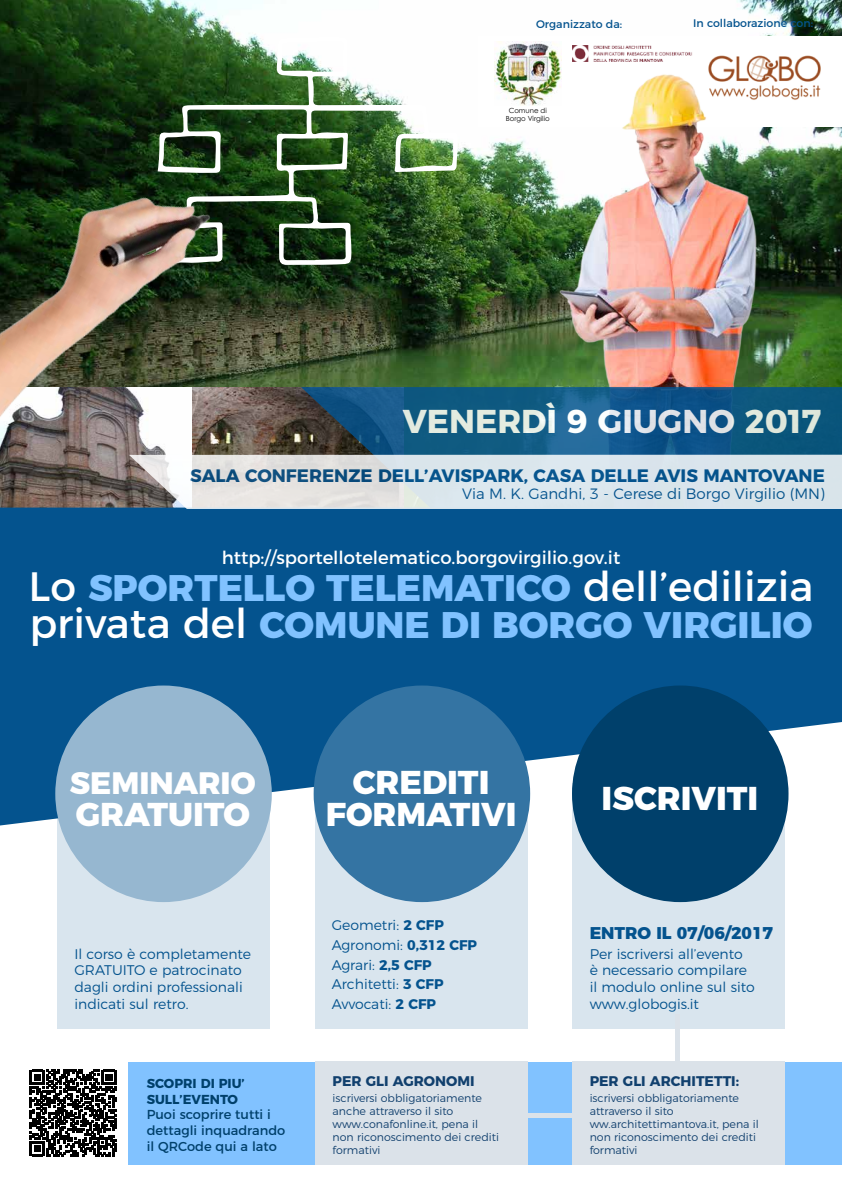
<style>
.page{position:relative;width:842px;height:1191px;background:#fff}
.page>*{position:absolute;margin:0;border:0;box-sizing:border-box;transform-origin:0 0}
.t1{font:800 37px/37px "Montserrat";color:#81c2ff}
.t2{font:800 33px/32px "Montserrat";color:#fff;text-align:center}
.t3{font:700 33px "Montserrat";color:#fff}
.t4{font:800 31px "Montserrat";color:#fff}
.t5{font:700 18px "Montserrat";color:#04538e}
.t6{font:18px "Montserrat";color:#fff}
.t7{font:800 17px "Montserrat";color:#04538e}
.t8{font:300 15px "Montserrat";color:#04538e}
.t9{font:300 14px/16.8px "Montserrat";color:#04538e}
.t10{font:700 14px "Montserrat";color:#11406e}
.t11{font:13px/15.6px "Montserrat";color:#00406b}
.t12{font:700 13px/15.6px "Montserrat";color:#00406b}
.t13{font:300 11px/13px "Montserrat";color:#11406e}
.t14{font:11px "Montserrat";color:#04538e}
.t15{font:7px/8.4px "Century Gothic";color:#000;text-align:center}
.s1{font-weight:400;font-size:41px;color:#fff}
.s2{font-weight:700}
</style>
<div class="page">
<img style="left:0;top:0;width:842px;height:387px">
<img style="left:0;top:496px;width:129px;height:11px">
<svg style="left:281px;top:387px;width:20px;height:68px"></svg>
<div style="left:478px;top:36px;width:364px;height:90px;background:#fff"></div>
<div style="left:573px;top:782px;width:212px;height:246px;background:#d9e5ee"></div>
<div style="left:57px;top:782px;width:213px;height:246px;background:#d9e5ee"></div>
<div style="left:315px;top:782px;width:212px;height:246px;background:#d9e5ee"></div>
<img style="left:708px;top:55px;width:113px;height:45px">
<div style="left:0;top:507px;width:842px;height:318px;background:#04538e"></div>
<div style="left:55px;top:685px;width:217px;height:217px;background:#96b7d0;border-radius:50%"></div>
<div style="left:314px;top:685px;width:216px;height:217px;background:#3474a3;border-radius:50%"></div>
<div style="left:572px;top:685px;width:216px;height:217px;background:#00406b;border-radius:50%"></div>
<img style="left:537px;top:69px;width:224px;height:318px">
<svg style="left:301px;top:387px;width:541px;height:68px;background:#14567f"></svg>
<div style="left:128px;top:1062px;width:714px;height:102px;background:#81c2ff"></div>
<img style="left:155px;top:35px;width:303px;height:230px">
<img style="left:0;top:84px;width:281px;height:412px">
<svg style="left:129px;top:455px;width:713px;height:54px;background:#d9dfe3"></svg>
<img style="left:494px;top:42px;width:67px;height:64px">
<svg style="left:30px;top:1069px;width:86px;height:87px"></svg>
<div style="left:573px;top:1061px;width:212px;height:104px;background:#dbe2e9"></div>
<img style="left:572px;top:46px;width:120px;height:15px">
<div style="left:316px;top:1061px;width:212px;height:104px;background:#dbe2e9"></div>
<div style="left:520px;top:1113px;width:58px;height:5px;background:#dbe2e9"></div>
<div style="left:675px;top:1014px;width:5px;height:58px;background:#dbe2e9"></div>
<p class="t14" style="left:536px;top:15px;width:88px">Organizzato da:</p>
<p class="t14" style="left:693px;top:14px;width:121px">In collaborazione con:</p>
<p class="t15" style="left:506px;top:106px;width:45px">Comune di<br>Borgo Virgilio</p>
<h2 class="t3" style="left:403px;top:394px;width:420px">VENERDÌ 9 GIUGNO 2017</h2>
<p class="t5" style="left:190px;top:461px;width:636px">SALA CONFERENZE DELL’AVISPARK, CASA DELLE AVIS MANTOVANE</p>
<p class="t8" style="left:462px;top:482px;width:364px">Via M. K. Gandhi, 3 - Cerese di Borgo Virgilio (MN)</p>
<p class="t6" style="left:222px;top:543px;width:400px">http://sportellotelematico.borgovirgilio.gov.it</p>
<h1 class="t1" style="left:29px;top:566px;width:786px"><span class="s1">Lo</span> SPORTELLO TELEMATICO <span class="s1">dell’edilizia privata del</span> COMUNE DI BORGO VIRGILIO</h1>
<h3 class="t4" style="left:70px;top:757px;width:187px">SEMINARIO</h3>
<h2 class="t2" style="left:76px;top:795px;width:176px">GRATUITO</h2>
<p class="t9" style="left:74px;top:944px;width:178px">Il corso è completamente<br>GRATUITO e patrocinato dagli ordini professionali indicati sul retro.</p>
<p class="t12" style="left:147px;top:1074px;width:99px">SCOPRI DI PIU’<br>SULL’EVENTO</p>
<p class="t11" style="left:147px;top:1105px;width:140px">Puoi scoprire tutti i dettagli inquadrando il QRCode qui a lato</p>
<h2 class="t2" style="left:326px;top:763px;width:192px">CREDITI<br>FORMATIVI</h2>
<p class="t9" style="left:332px;top:914px;width:147px;line-height:19.6px">Geometri: <span class="s2">2 CFP<br></span>Agronomi: <span class="s2">0,312 CFP<br></span>Agrari: <span class="s2">2,5 CFP<br></span>Architetti: <span class="s2">3 CFP<br></span>Avvocati: <span class="s2">2 CFP</span></p>
<p class="t10" style="left:333px;top:1069px;width:144px">PER GLI AGRONOMI</p>
<p class="t13" style="left:333px;top:1090px;width:168px">iscriversi obbligatoriamente anche attraverso il sito www.conafonline.it, pena il non riconoscimento dei crediti formativi</p>
<h2 class="t2" style="left:602px;top:779px;width:158px">ISCRIVITI</h2>
<p class="t7" style="left:590px;top:918px;width:185px">ENTRO IL 07/06/2017</p>
<p class="t9" style="left:590px;top:944px;width:167px">Per iscriversi all’evento<br>è necessario compilare il modulo online sul sito www.globogis.it</p>
<p class="t10" style="left:590px;top:1069px;width:151px">PER GLI ARCHITETTI:</p>
<p class="t13" style="left:590px;top:1090px;width:171px">iscriversi obbligatoriamente attraverso il sito ww.architettimantova.it, pena il non riconoscimento dei crediti formativi</p>
</div>
